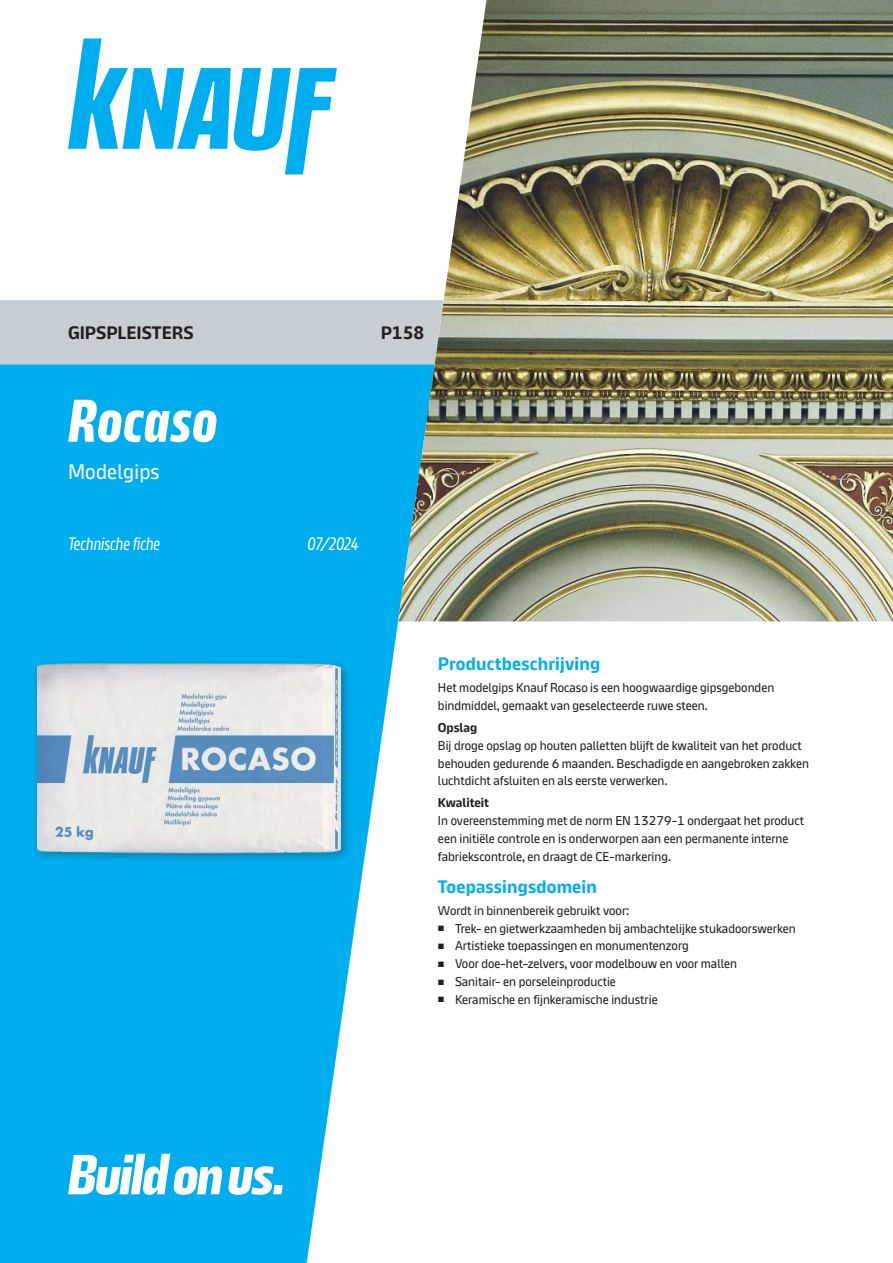
<style>
.page{position:relative;width:893px;height:1263px;background:#fff}
.page>*{position:absolute;margin:0;border:0;box-sizing:border-box;transform-origin:0 0}
.Titel_1st_Line{font:700 60px "Knauf Head";letter-spacing:.025em;color:#fff}
.Subtitel_2nd_Line{font:21px "Knauf";letter-spacing:.01em;color:#fff}
.Description_Headline{font:700 18px "Knauf";letter-spacing:.01em;color:#00aeef}
.Version{font:18px "Knauf Head";color:#fff}
.Segment____Division{font:700 18px "Knauf";color:#231f20}
.Copy_Text{font:12.75px/17.9px "Knauf";color:#231f20}
.Titre_Texte{font:700 12.75px "Knauf";color:#231f20}
.s1{font-size:7.65px}
</style>
<div class="page">
<svg style="left:0;top:364px;width:435px;height:899px;fill:#00aeef"></svg>
<div style="left:0;top:300px;width:398px;height:64px;background:#c6ced4"></div>
<div style="left:31px;top:658px;width:321px;height:207px;background:#231f20;opacity:.4"></div>
<img style="left:37px;top:653px;width:303px;height:226px">
<img style="left:398px;top:0;width:495px;height:621px">
<svg style="left:68px;top:38px;width:269px;height:137px"></svg>
<svg style="left:68px;top:1154px;width:215px;height:41px"></svg>
<p class="Segment____Division" style="left:68px;top:322px;width:127px">GIPSPLEISTERS</p>
<p class="Segment____Division" style="left:381px;top:322px;width:45px">P158</p>
<p class="Titel_1st_Line" style="left:68px;top:390px;width:151px">Rocaso</p>
<h1 class="Subtitel_2nd_Line" style="left:68px;top:460px;width:93px">Modelgips</h1>
<p class="Version" style="left:68px;top:534px;width:94px">Technische fiche</p>
<p class="Version" style="left:307px;top:534px;width:52px">07/2024</p>
<p class="Description_Headline" style="left:438px;top:653px;width:164px">Productbeschrijving</p>
<p class="Copy_Text" style="left:438px;top:678px;width:338px">Het modelgips Knauf Rocaso is een hoogwaardige gipsgebonden bindmiddel, gemaakt van geselecteerde ruwe steen.</p>
<p class="Titre_Texte" style="left:438px;top:720px;width:41px">Opslag</p>
<p class="Copy_Text" style="left:438px;top:736px;width:372px">Bij droge opslag op houten palletten blijft de kwaliteit van het product behouden gedurende 6 maanden. Beschadigde en aangebroken zakken luchtdicht afsluiten en als eerste verwerken.</p>
<p class="Titre_Texte" style="left:438px;top:796px;width:53px">Kwaliteit</p>
<p class="Copy_Text" style="left:438px;top:812px;width:368px">In overeenstemming met de norm EN 13279-1 ondergaat het product een initiële controle en is onderworpen aan een permanente interne fabriekscontrole, en draagt de CE-markering.</p>
<p class="Description_Headline" style="left:438px;top:876px;width:160px">Toepassingsdomein</p>
<p class="Copy_Text" style="left:438px;top:901px;width:193px">Wordt in binnenbereik gebruikt voor:</p>
<p class="Copy_Text" style="left:438px;top:919px;width:359px"><span class="s1">■</span> Trek- en gietwerkzaamheden bij ambachtelijke stukadoorswerken</p>
<p class="Copy_Text" style="left:438px;top:937px;width:252px"><span class="s1">■</span> Artistieke toepassingen en monumentenzorg</p>
<p class="Copy_Text" style="left:438px;top:955px;width:301px"><span class="s1">■</span> Voor doe-het-zelvers, voor modelbouw en voor mallen</p>
<p class="Copy_Text" style="left:438px;top:973px;width:179px"><span class="s1">■</span> Sanitair- en porseleinproductie</p>
<p class="Copy_Text" style="left:438px;top:990px;width:221px"><span class="s1">■</span> Keramische en fijnkeramische industrie</p>
</div>
